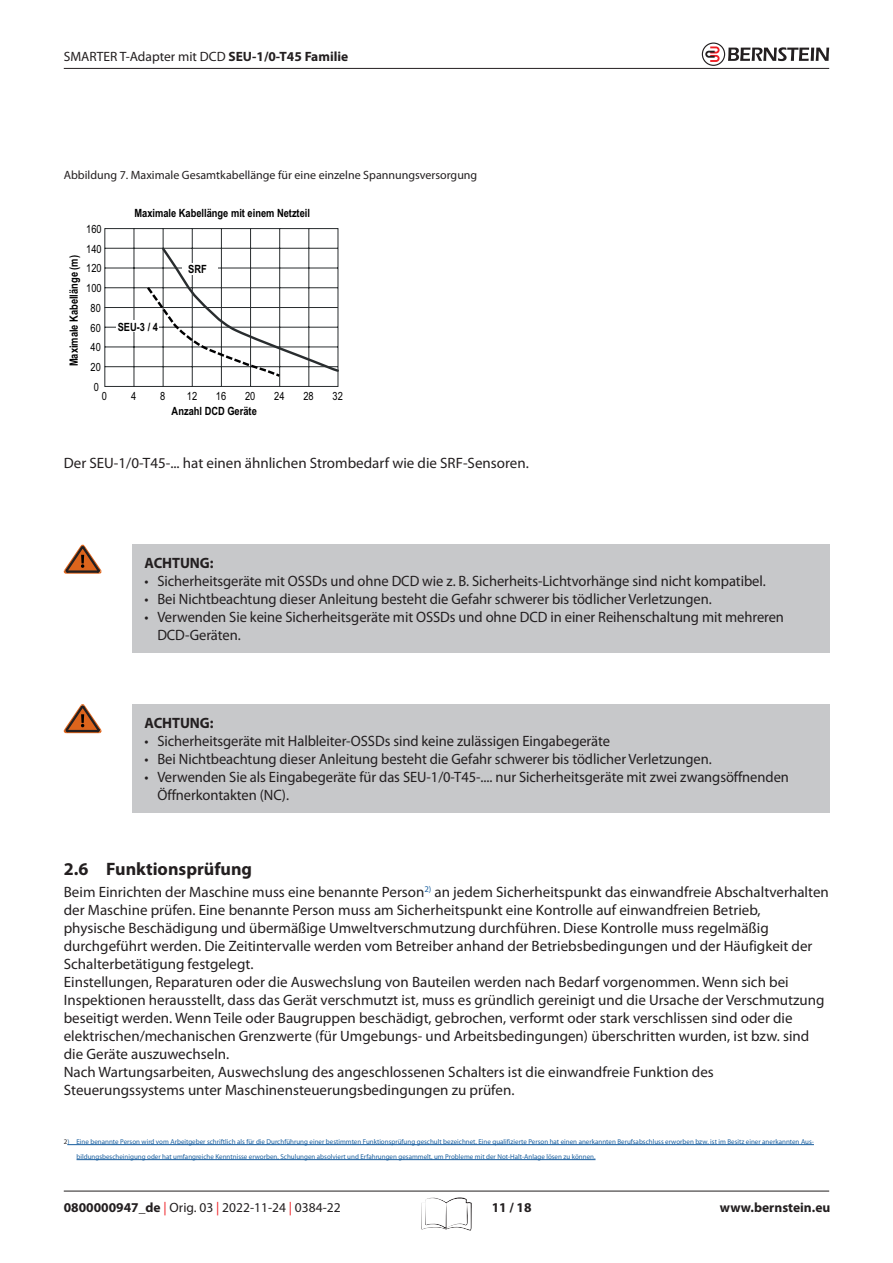
<style>
.page{position:relative;width:893px;height:1263px;background:#fff}
.page>*{position:absolute;margin:0;border:0;box-sizing:border-box;transform-origin:0 0}
.t1{font:700 18px "Myriad Pro";color:#231f20}
.t2{font:15px/18px "Myriad Pro";color:#231f20}
.t3{font:700 15px "Myriad Pro";letter-spacing:-.005em;color:#231f20}
.t4{font:13.5px "Myriad Pro";color:#231f20}
.t5{font:700 13.5px "Myriad Pro";color:#231f20}
.t6{font:12px "Myriad Pro";color:#231f20}
.t7{font:700 11.4px "Arial Narrow";color:#000001}
.t8{font:11.4px "Arial Narrow";color:#000001}
.t9{font:7.05px/15px "Myriad Pro";color:#175d9e}
.s1{font-weight:700}
.s2{color:#231f20}
.s3{color:#ee1d23}
</style>
<div class="page">
<hr style="left:64px;top:1191px;width:765px;height:1px;background:#231f20">
<hr style="left:64px;top:68px;width:765px;height:1px;background:#231f20">
<svg style="left:702px;top:43px;width:127px;height:23px"></svg>
<svg style="left:421px;top:1197px;width:51px;height:34px"></svg>
<div style="left:132px;top:544px;width:697px;height:109px;background:#c7c8ca"></div>
<svg style="left:64px;top:545px;width:38px;height:29px"></svg>
<div style="left:132px;top:704px;width:697px;height:108px;background:#c7c8ca"></div>
<svg style="left:64px;top:704px;width:38px;height:29px"></svg>
<svg style="left:105px;top:228px;width:234px;height:159px"></svg>
<div style="left:183px;top:263px;width:35px;height:12px;background:#fff"></div>
<div style="left:117px;top:321px;width:42px;height:11px;background:#fff"></div>
<hr style="left:67px;top:1144px;width:747px;height:1px;background:#175d9e">
<hr style="left:77px;top:1159px;width:518px;height:1px;background:#175d9e">
<p class="t4" style="left:64px;top:48px;width:286px">SMARTER T-Adapter mit DCD <span class="s1">SEU-1/0-T45 Familie</span></p>
<p class="t6" style="left:64px;top:168px;width:415px">Abbildung 7. Maximale Gesamtkabellänge für eine einzelne Spannungsversorgung</p>
<p class="t8" style="left:86px;top:220px;width:17px">160</p>
<p class="t8" style="left:86px;top:240px;width:17px">140</p>
<p class="t7" style="left:65px;top:366px;width:113px;rotate:-90deg">Maximale Kabellänge (m)</p>
<p class="t8" style="left:86px;top:260px;width:17px">120</p>
<p class="t8" style="left:86px;top:280px;width:17px">100</p>
<p class="t8" style="left:91px;top:299px;width:12px">80</p>
<p class="t8" style="left:91px;top:319px;width:12px">60</p>
<p class="t8" style="left:91px;top:339px;width:12px">40</p>
<p class="t8" style="left:91px;top:359px;width:12px">20</p>
<p class="t8" style="left:94px;top:378px;width:7px">0</p>
<p class="t8" style="left:102px;top:388px;width:7px">0</p>
<p class="t7" style="left:134px;top:205px;width:177px">Maximale Kabellänge mit einem Netzteil</p>
<p class="t7" style="left:118px;top:318px;width:42px">SEU-3 / 4</p>
<p class="t7" style="left:188px;top:260px;width:20px">SRF</p>
<p class="t8" style="left:131px;top:388px;width:7px">4</p>
<p class="t8" style="left:160px;top:388px;width:7px">8</p>
<p class="t8" style="left:187px;top:388px;width:12px">12</p>
<p class="t8" style="left:216px;top:388px;width:12px">16</p>
<p class="t8" style="left:245px;top:388px;width:12px">20</p>
<p class="t8" style="left:274px;top:388px;width:12px">24</p>
<p class="t8" style="left:303px;top:388px;width:12px">28</p>
<p class="t8" style="left:333px;top:388px;width:12px">32</p>
<p class="t7" style="left:172px;top:402px;width:87px">Anzahl DCD Geräte</p>
<p class="t2" style="left:64px;top:454px;width:467px">Der SEU-1/0-T45-... hat einen ähnlichen Strombedarf wie die SRF-Sensoren.</p>
<p class="t3" style="left:145px;top:553px;width:70px">ACHTUNG:</p>
<p class="t2" style="left:145px;top:572px;width:623px">• Sicherheitsgeräte mit OSSDs und ohne DCD wie z. B. Sicherheits-Lichtvorhänge sind nicht kompatibel.</p>
<p class="t2" style="left:145px;top:590px;width:569px">• Bei Nichtbeachtung dieser Anleitung besteht die Gefahr schwerer bis tödlicher Verletzungen.</p>
<p class="t2" style="left:157px;top:608px;width:628px;text-indent:-13px">• Verwenden Sie keine Sicherheitsgeräte mit OSSDs und ohne DCD in einer Reihenschaltung mit mehreren<br>DCD-Geräten.</p>
<p class="t3" style="left:145px;top:713px;width:70px">ACHTUNG:</p>
<p class="t2" style="left:145px;top:731px;width:467px">• Sicherheitsgeräte mit Halbleiter-OSSDs sind keine zulässigen Eingabegeräte</p>
<p class="t2" style="left:145px;top:749px;width:569px">• Bei Nichtbeachtung dieser Anleitung besteht die Gefahr schwerer bis tödlicher Verletzungen.</p>
<p class="t2" style="left:157px;top:767px;width:633px;text-indent:-13px">• Verwenden Sie als Eingabegeräte für das SEU-1/0-T45-.... nur Sicherheitsgeräte mit zwei zwangsöffnenden<br>Öffnerkontakten (NC).</p>
<p class="t1" style="left:64px;top:857px;width:190px">2.6 Funktionsprüfung</p>
<p class="t2" style="left:64px;top:883px;width:766px">Beim Einrichten der Maschine muss eine benannte Person<sup>2)</sup> an jedem Sicherheitspunkt das einwandfreie Abschaltverhalten der Maschine prüfen. Eine benannte Person muss am Sicherheitspunkt eine Kontrolle auf einwandfreien Betrieb,<br>physische Beschädigung und übermäßige Umweltverschmutzung durchführen. Diese Kontrolle muss regelmäßig durchgeführt werden. Die Zeitintervalle werden vom Betreiber anhand der Betriebsbedingungen und der Häufigkeit der Schalterbetätigung festgelegt.<br>Einstellungen, Reparaturen oder die Auswechslung von Bauteilen werden nach Bedarf vorgenommen. Wenn sich bei Inspektionen herausstellt, dass das Gerät verschmutzt ist, muss es gründlich gereinigt und die Ursache der Verschmutzung beseitigt werden. Wenn Teile oder Baugruppen beschädigt, gebrochen, verformt oder stark verschlissen sind oder die elektrischen/mechanischen Grenzwerte (für Umgebungs- und Arbeitsbedingungen) überschritten wurden, ist bzw. sind die Geräte auszuwechseln.<br>Nach Wartungsarbeiten, Auswechslung des angeschlossenen Schalters ist die einwandfreie Funktion des Steuerungssystems unter Maschinensteuerungsbedingungen zu prüfen.</p>
<p class="t9" style="left:77px;top:1134px;width:739px;text-indent:-13px"><span class="s2">2</span>) Eine benannte Person wird vom Arbeitgeber schriftlich als für die Durchführung einer bestimmten Funktionsprüfung geschult bezeichnet. Eine qualifizierte Person hat einen anerkannten Berufsabschluss erworben bzw. ist im Besitz einer anerkannten Aus&shy;bildungsbescheinigung oder hat umfangreiche Kenntnisse erworben, Schulungen absolviert und Erfahrungen gesammelt, um Probleme mit der Not-Halt-Anlage lösen zu können.</p>
<p class="t4" style="left:64px;top:1199px;width:278px"><span class="s1">0800000947_de</span> <span class="s3">|</span> Orig. 03 <span class="s3">|</span> 2022-11-24 <span class="s3">|</span> 0384-22</p>
<p class="t5" style="left:492px;top:1198px;width:41px">11 / 18</p>
<p class="t5" style="left:720px;top:1198px;width:112px">www.bernstein.eu</p>
</div>
